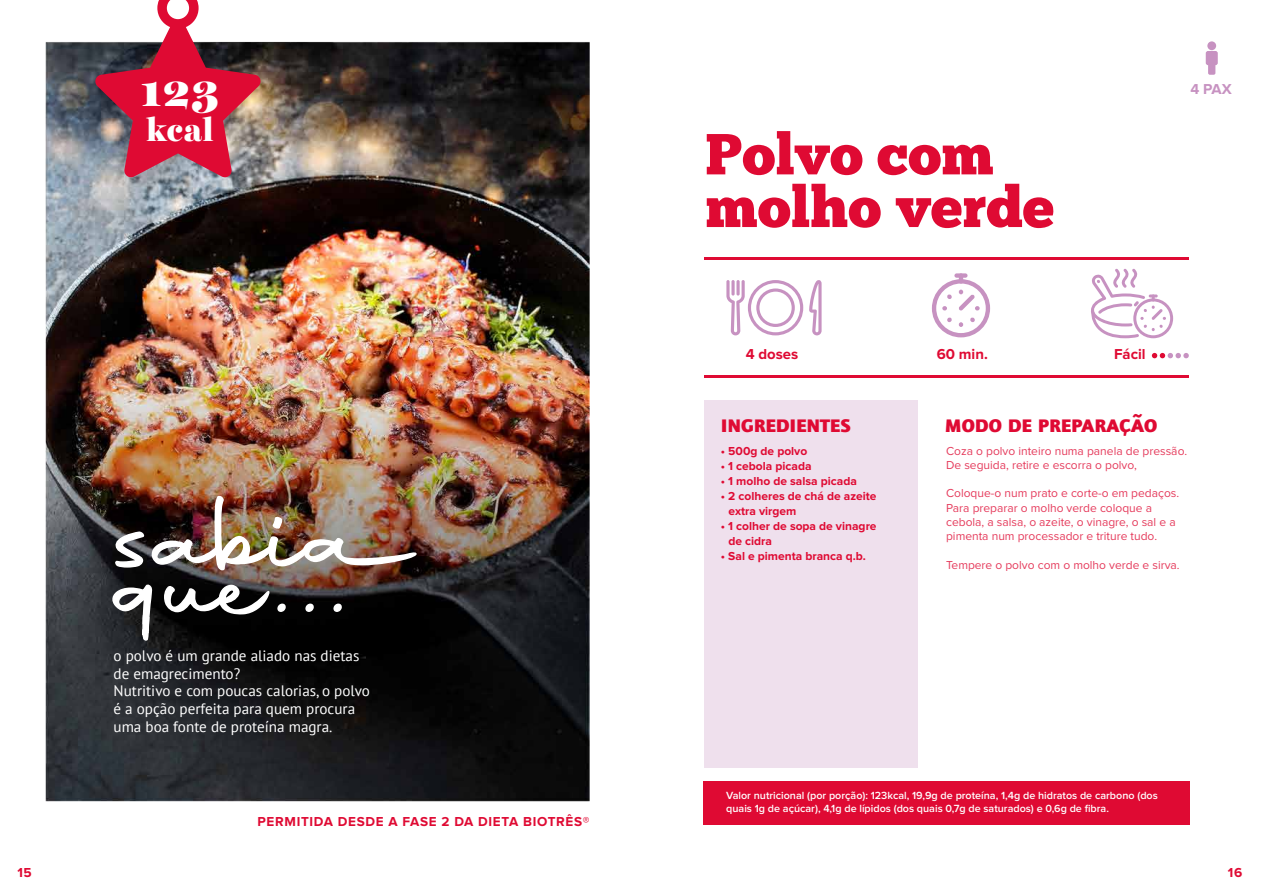
<style>
.page{position:relative;width:1263px;height:893px;background:#fff}
.page>*{position:absolute;margin:0;border:0;box-sizing:border-box;transform-origin:0 0}
.t1{font:57.75px/52.7px "Chunk Five";color:#df0a33}
.t2{font:900 45px "Harriet Display";color:#fff}
.t3{font:900 31.65px "Harriet Display";color:#fff}
.t4{font:700 23.85px "Foundry Journal SC";color:#df0a33}
.t5{font:15.15px/17.7px "PT Sans";color:#fff}
.t6{font:700 14.85px "Proxima Nova";color:#df0a33}
.t7{font:700 14.85px "Proxima Nova";color:#c792c1}
.t8{font:700 13.5px "Proxima Nova";letter-spacing:.05em;color:#df0a33}
.t9{font:12px/14.2px "Proxima Nova";color:#df0a33}
.t10{font:700 12px/15px "Proxima Nova";color:#df0a33}
.t11{font:600 10.8px/12.6px "Proxima Nova";color:#fff}
</style>
<div class="page">
<img style="left:45px;top:41px;width:545px;height:761px">
<div style="left:704px;top:400px;width:213px;height:367px;background:#efe0ed"></div>
<div style="left:703px;top:781px;width:487px;height:43px;background:#df0a33"></div>
<hr style="left:704px;top:375px;width:485px;height:3px;background:#df0a33">
<hr style="left:704px;top:257px;width:485px;height:3px;background:#df0a33">
<svg style="left:1091px;top:269px;width:82px;height:69px"></svg>
<svg style="left:809px;top:280px;width:12px;height:55px"></svg>
<svg style="left:726px;top:280px;width:77px;height:55px"></svg>
<svg style="left:932px;top:279px;width:58px;height:58px"></svg>
<hr style="left:959px;top:273px;width:4px;height:11px;background:#c792c1;border-radius:2px">
<div style="left:954px;top:273px;width:13px;height:5px;background:#c792c1;border-radius:2px"></div>
<svg style="left:1206px;top:51px;width:12px;height:24px"></svg>
<div style="left:1207px;top:41px;width:9px;height:9px;background:#c792c1;border-radius:50%"></div>
<svg style="left:1152px;top:353px;width:37px;height:5px"></svg>
<svg style="left:95px;top:0;width:166px;height:178px"></svg>
<svg style="left:115px;top:530px;width:29px;height:38px"></svg>
<img style="left:151px;top:496px;width:266px;height:75px">
<svg style="left:163px;top:584px;width:125px;height:32px"></svg>
<svg style="left:304px;top:603px;width:12px;height:11px"></svg>
<svg style="left:332px;top:603px;width:12px;height:11px"></svg>
<svg style="left:113px;top:582px;width:39px;height:61px"></svg>
<h2 class="t2" style="left:140px;top:58px;width:80px">123</h2>
<h3 class="t3" style="left:146px;top:107px;width:69px">kcal</h3>
<p class="t5" style="left:114px;top:646px;width:258px">o polvo é um grande aliado nas dietas de emagrecimento?<br>Nutritivo e com poucas calorias, o polvo é a opção perfeita para quem procura uma boa fonte de proteína magra.</p>
<p class="t8" style="left:258px;top:816px;width:333px">PERMITIDA DESDE A FASE 2 DA DIETA BIOTRÊS®</p>
<h1 class="t1" style="left:705px;top:131px;width:350px">Polvo com molho verde</h1>
<p class="t6" style="left:746px;top:348px;width:54px">4 doses</p>
<p class="t6" style="left:937px;top:348px;width:53px">60 min.</p>
<p class="t7" style="left:1190px;top:82px;width:43px">4 PAX</p>
<p class="t6" style="left:1114px;top:348px;width:33px">Fácil</p>
<h3 class="t4" style="left:721px;top:410px;width:132px">ingredientes</h3>
<h3 class="t4" style="left:945px;top:410px;width:214px">modo de preparação</h3>
<p class="t10" style="left:721px;top:444px;width:88px">• 500g de polvo</p>
<p class="t10" style="left:721px;top:459px;width:92px">• 1 cebola picada</p>
<p class="t10" style="left:721px;top:474px;width:137px">• 1 molho de salsa picada</p>
<p class="t10" style="left:728px;top:489px;width:150px;text-indent:-8px">• 2 colheres de chá de azeite extra virgem</p>
<p class="t10" style="left:728px;top:519px;width:150px;text-indent:-8px">• 1 colher de sopa de vinagre de cidra</p>
<p class="t10" style="left:721px;top:549px;width:146px">• Sal e pimenta branca q.b.</p>
<p class="t9" style="left:946px;top:444px;width:243px">Coza o polvo inteiro numa panela de pressão.<br>De seguida, retire e escorra o polvo,</p>
<p class="t9" style="left:946px;top:487px;width:235px">Coloque-o num prato e corte-o em pedaços.<br>Para preparar o molho verde coloque a cebola, a salsa, o azeite, o vinagre, o sal e a pimenta num processador e triture tudo.</p>
<p class="t9" style="left:946px;top:558px;width:235px">Tempere o polvo com o molho verde e sirva.</p>
<p class="t11" style="left:726px;top:790px;width:433px">Valor nutricional (por porção): 123kcal, 19,9g de proteína, 1,4g de hidratos de carbono (dos quais 1g de açúcar), 4,1g de lípidos (dos quais 0,7g de saturados) e 0,6g de fibra.</p>
<p class="t8" style="left:17px;top:866px;width:16px">15</p>
<p class="t8" style="left:1228px;top:866px;width:16px">16</p>
</div>
